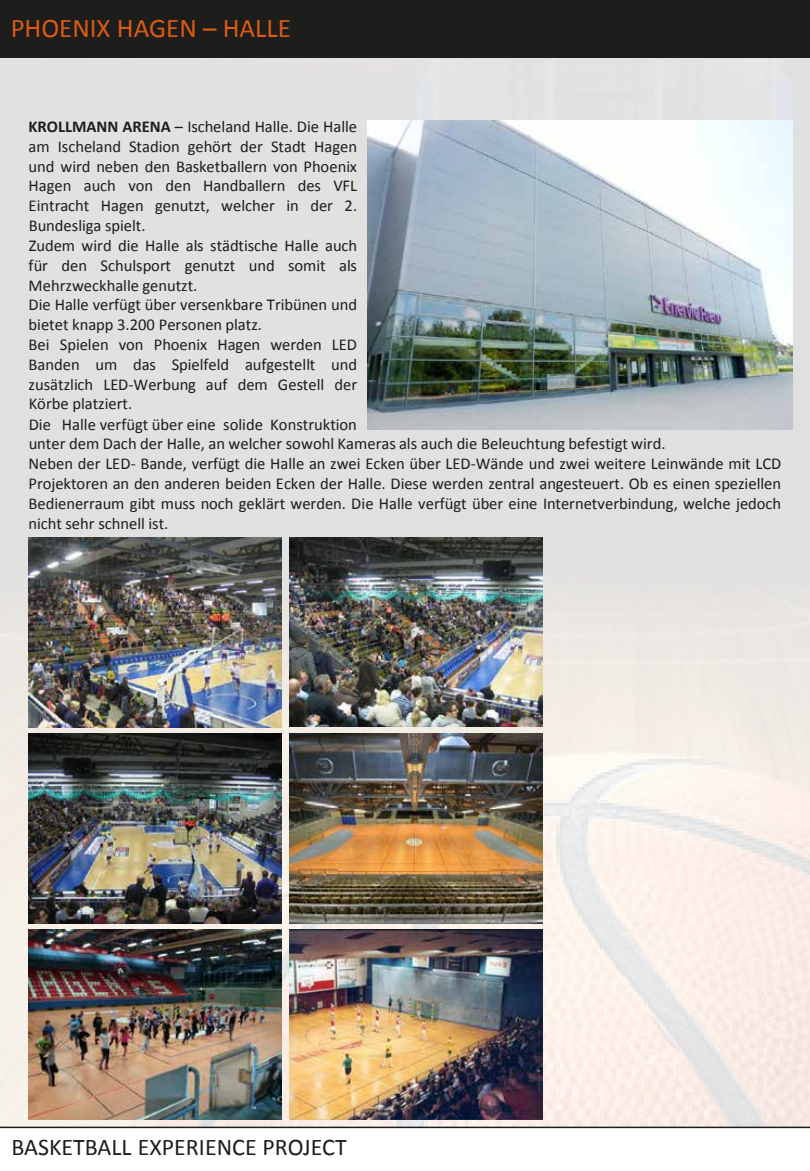
<style>
.page{position:relative;width:810px;height:1171px;background:#fff}
.page>*{position:absolute;margin:0;border:0;box-sizing:border-box;transform-origin:0 0}
.t1{font:27px "Calibri";color:#dc5b12}
.t2{font:24px "Calibri";color:#1d1d1b}
.t3{font:16.5px/19.8px "Calibri";color:#1d1d1b}
.s1{font-weight:700}
</style>
<div class="page">
<div style="left:0;top:0;width:810px;height:58px;background:#1d1d1b"></div>
<div style="left:0;top:58px;width:810px;height:1068px;background:#fff;opacity:.88"></div>
<hr style="left:0;top:1126px;width:810px;height:1px;background:#1d1d1b">
<img style="left:368px;top:120px;width:424px;height:309px">
<img style="left:29px;top:537px;width:252px;height:190px">
<img style="left:290px;top:537px;width:252px;height:189px">
<img style="left:29px;top:733px;width:252px;height:189px">
<img style="left:29px;top:929px;width:253px;height:189px">
<img style="left:290px;top:929px;width:252px;height:189px">
<img style="left:290px;top:733px;width:252px;height:189px">
<h1 class="t1" style="left:11px;top:9px;width:282px">PHOENIX HAGEN – HALLE</h1>
<p class="t3" style="left:28px;top:116px;width:754px"><span class="s1">KROLLMANN ARENA</span> – Ischeland Halle. Die Halle<br>am Ischeland Stadion gehört der Stadt Hagen<br>und wird neben den Basketballern von Phoenix<br>Hagen auch von den Handballern des VFL<br>Eintracht Hagen genutzt, welcher in der 2.<br>Bundesliga spielt.<br>Zudem wird die Halle als städtische Halle auch<br>für den Schulsport genutzt und somit als<br>Mehrzweckhalle genutzt.<br>Die Halle verfügt über versenkbare Tribünen und<br>bietet knapp 3.200 Personen platz.<br>Bei Spielen von Phoenix Hagen werden LED<br>Banden um das Spielfeld aufgestellt und<br>zusätzlich LED-Werbung auf dem Gestell der<br>Körbe platziert.<br>Die Halle verfügt über eine solide Konstruktion<br>unter dem Dach der Halle, an welcher sowohl Kameras als auch die Beleuchtung befestigt wird.<br>Neben der LED- Bande, verfügt die Halle an zwei Ecken über LED-Wände und zwei weitere Leinwände mit LCD Projektoren an den anderen beiden Ecken der Halle. Diese werden zentral angesteuert. Ob es einen speziellen Bedienerraum gibt muss noch geklärt werden. Die Halle verfügt über eine Internetverbindung, welche jedoch nicht sehr schnell ist.</p>
<h2 class="t2" style="left:11px;top:1129px;width:337px">BASKETBALL EXPERIENCE PROJECT</h2>
</div>
